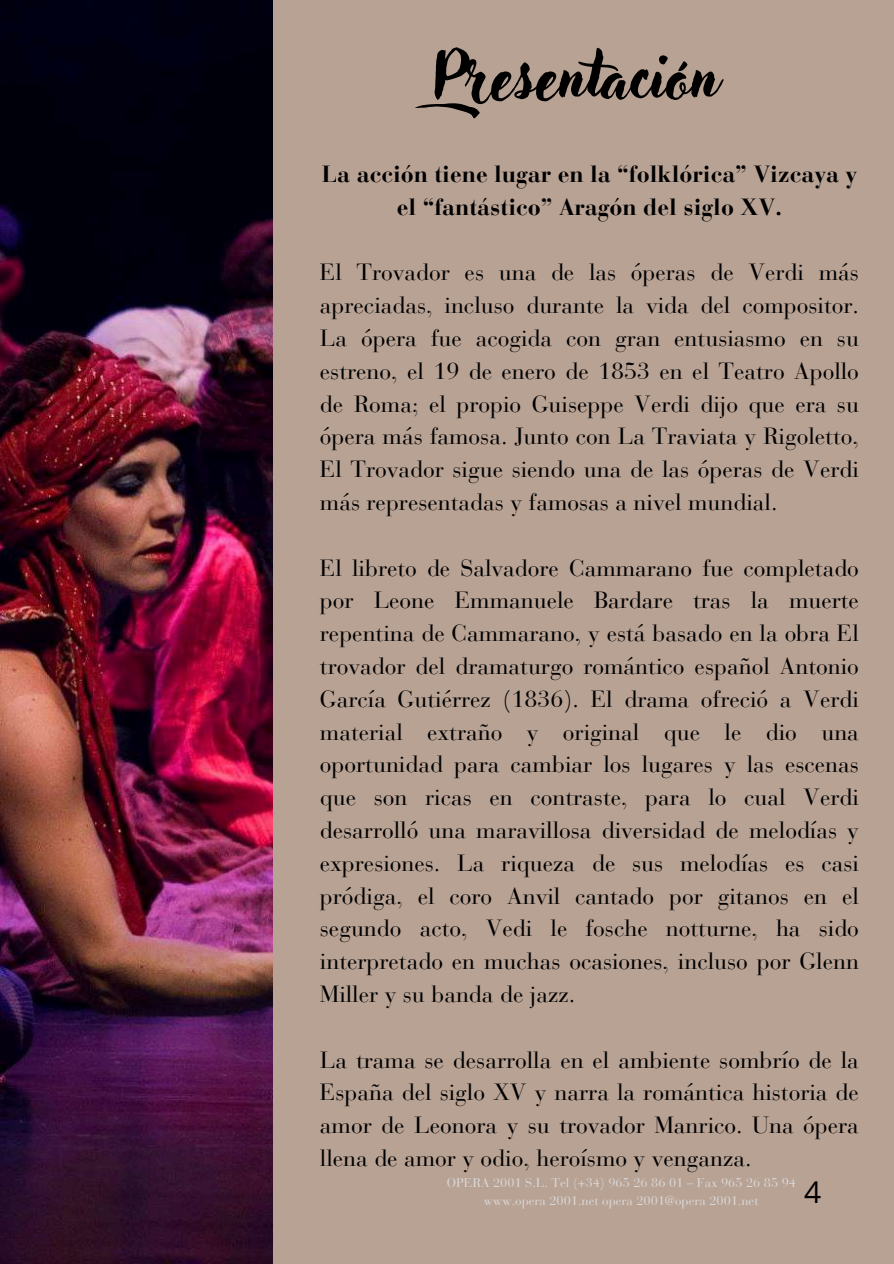
<style>
.page{position:relative;width:894px;height:1264px;background:#fff}
.page>*{position:absolute;margin:0;border:0;box-sizing:border-box;transform-origin:0 0}
.t1{font:63.75px "Adlery Pro Swash";color:#000}
.t2{font:30px "Open Sans";color:#000}
.t3{font:23.25px/32.8px "Bauer Bodoni Pro";color:#000;text-align:justify}
.t4{font:700 23.25px/32.8px "Bauer Bodoni Pro";color:#000;text-align:center}
.t5{font:12.75px/18.1px "Bauer Bodoni Pro";color:#d9d9d9;text-align:center}
</style>
<div class="page">
<div style="left:0;top:0;width:893px;height:1263px;background:#b8a294"></div>
<img style="left:0;top:0;width:272px;height:1263px">
<h1 class="t1" style="left:432px;top:47px;width:287px">Presentación</h1>
<p class="t4" style="left:321px;top:160px;width:537px">La acción tiene lugar en la “folklórica” Vizcaya y el “fantástico” Aragón del siglo XV.</p>
<p class="t3" style="left:320px;top:258px;width:540px">El Trovador es una de las óperas de Verdi más apreciadas, incluso durante la vida del compositor.<br>La ópera fue acogida con gran entusiasmo en su estreno, el 19 de enero de 1853 en el Teatro Apollo de Roma; el propio Guiseppe Verdi dijo que era su ópera más famosa. Junto con La Traviata y Rigoletto, El Trovador sigue siendo una de las óperas de Verdi más representadas y famosas a nivel mundial.</p>
<p class="t3" style="left:320px;top:553px;width:540px">El libreto de Salvadore Cammarano fue completado por Leone Emmanuele Bardare tras la muerte repentina de Cammarano, y está basado en la obra El trovador del dramaturgo romántico español Antonio García Gutiérrez (1836). El drama ofreció a Verdi material extraño y original que le dio una oportunidad para cambiar los lugares y las escenas que son ricas en contraste, para lo cual Verdi desarrolló una maravillosa diversidad de melodías y expresiones. La riqueza de sus melodías es casi pródiga, el coro Anvil cantado por gitanos en el segundo acto, Vedi le fosche notturne, ha sido interpretado en muchas ocasiones, incluso por Glenn Miller y su banda de jazz.</p>
<p class="t3" style="left:320px;top:1045px;width:540px">La trama se desarrolla en el ambiente sombrío de la España del siglo XV y narra la romántica historia de amor de Leonora y su trovador Manrico. Una ópera llena de amor y odio, heroísmo y venganza.</p>
<p class="t2" style="left:804px;top:1170px;width:19px">4</p>
<p class="t5" style="left:446px;top:1174px;width:350px">OPERA 2001 S.L. Tel (+34) 965 26 86 01 – Fax 965 26 85 94 www.opera 2001.net opera 2001@opera 2001.net</p>
</div>
